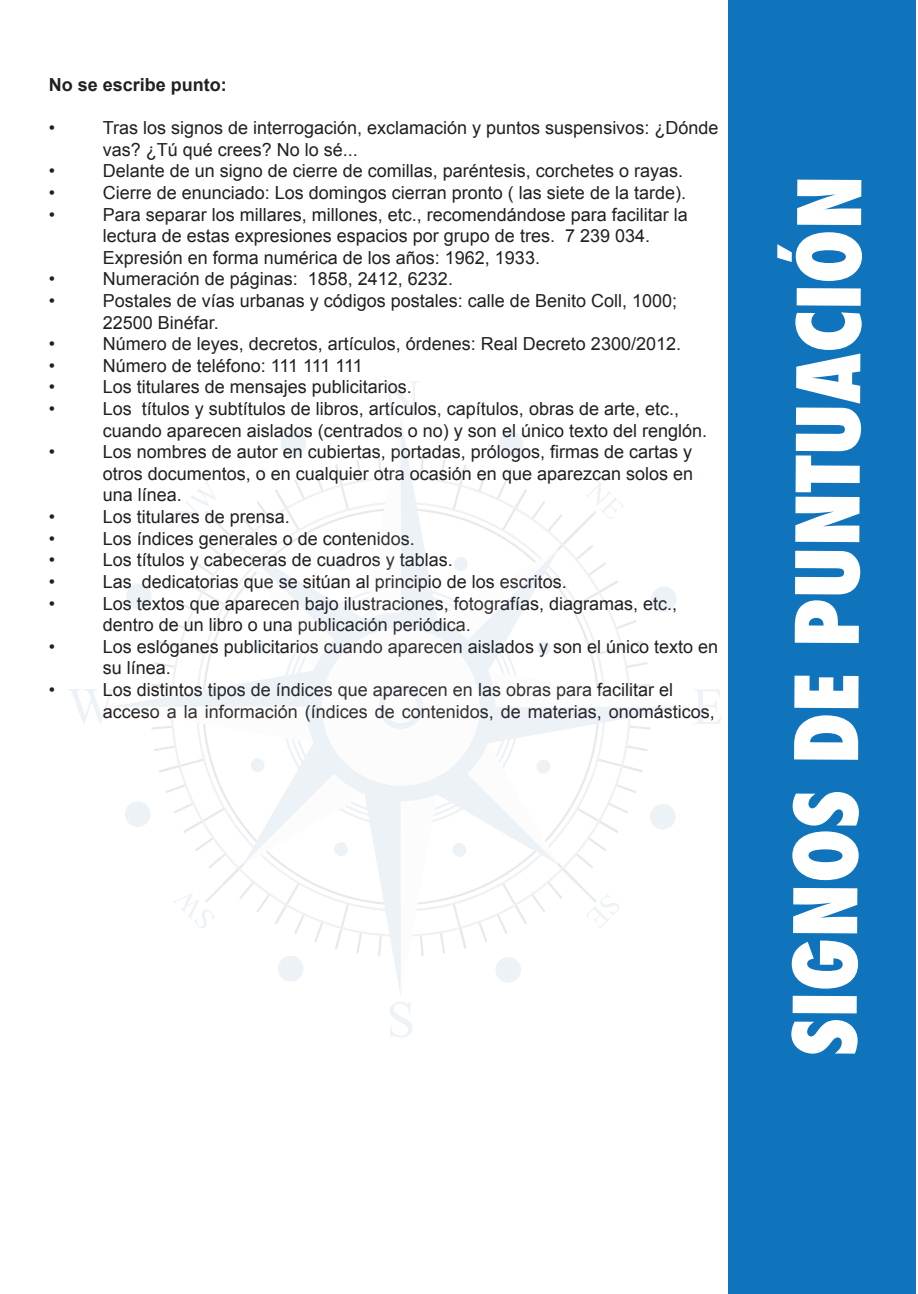
<style>
.page{position:relative;width:918px;height:1294px;background:#fff}
.page>*{position:absolute;margin:0;border:0;box-sizing:border-box;transform-origin:0 0}
.t1{font:800 condensed 84.9px "Futura";letter-spacing:-.01em;color:#fff}
.t2{font:18px/21.6px "Arial";color:#231f20}
.t3{font:700 18px "Arial";color:#231f20}
</style>
<div class="page">
<div style="left:728px;top:0;width:188px;height:1294px;background:#1074bc"></div>
<svg style="left:68px;top:381px;width:654px;height:656px"></svg>
<p class="t3" style="left:49px;top:73px;width:180px">No se escribe punto:</p>
<p class="t2" style="left:49px;top:117px;width:8px">•</p>
<p class="t2" style="left:103px;top:117px;width:617px">Tras los signos de interrogación, exclamación y puntos suspensivos: ¿Dónde vas? ¿Tú qué crees? No lo sé...</p>
<p class="t2" style="left:49px;top:160px;width:8px">•</p>
<p class="t2" style="left:103px;top:160px;width:582px">Delante de un signo de cierre de comillas, paréntesis, corchetes o rayas.</p>
<p class="t2" style="left:49px;top:182px;width:8px">•</p>
<p class="t2" style="left:103px;top:182px;width:585px">Cierre de enunciado: Los domingos cierran pronto ( las siete de la tarde).</p>
<p class="t2" style="left:49px;top:204px;width:8px">•</p>
<p class="t2" style="left:103px;top:204px;width:587px">Para separar los millares, millones, etc., recomendándose para facilitar la lectura de estas expresiones espacios por grupo de tres. 7 239 034.<br>Expresión en forma numérica de los años: 1962, 1933.</p>
<p class="t2" style="left:49px;top:268px;width:8px">•</p>
<p class="t2" style="left:103px;top:268px;width:352px">Numeración de páginas: 1858, 2412, 6232.</p>
<p class="t2" style="left:49px;top:290px;width:8px">•</p>
<p class="t2" style="left:103px;top:290px;width:576px">Postales de vías urbanas y códigos postales: calle de Benito Coll, 1000;<br>22500 Binéfar.</p>
<p class="t2" style="left:49px;top:333px;width:8px">•</p>
<p class="t2" style="left:103px;top:333px;width:580px">Número de leyes, decretos, artículos, órdenes: Real Decreto 2300/2012.</p>
<p class="t2" style="left:49px;top:355px;width:8px">•</p>
<p class="t2" style="left:103px;top:355px;width:262px">Número de teléfono: 111 111 111</p>
<p class="t2" style="left:49px;top:376px;width:8px">•</p>
<p class="t2" style="left:103px;top:376px;width:311px">Los titulares de mensajes publicitarios.</p>
<p class="t2" style="left:49px;top:398px;width:8px">•</p>
<p class="t2" style="left:103px;top:398px;width:606px">Los títulos y subtítulos de libros, artículos, capítulos, obras de arte, etc., cuando aparecen aislados (centrados o no) y son el único texto del renglón.</p>
<p class="t2" style="left:49px;top:441px;width:8px">•</p>
<p class="t2" style="left:103px;top:441px;width:592px;text-align:justify">Los nombres de autor en cubiertas, portadas, prólogos, firmas de cartas y otros documentos, o en cualquier otra ocasión en que aparezcan solos en una línea.</p>
<p class="t2" style="left:49px;top:506px;width:8px">•</p>
<p class="t2" style="left:103px;top:506px;width:189px">Los titulares de prensa.</p>
<p class="t2" style="left:49px;top:528px;width:8px">•</p>
<p class="t2" style="left:103px;top:528px;width:314px">Los índices generales o de contenidos.</p>
<p class="t2" style="left:49px;top:549px;width:8px">•</p>
<p class="t2" style="left:103px;top:549px;width:352px">Los títulos y cabeceras de cuadros y tablas.</p>
<p class="t2" style="left:49px;top:571px;width:8px">•</p>
<p class="t2" style="left:103px;top:571px;width:466px">Las dedicatorias que se sitúan al principio de los escritos.</p>
<p class="t2" style="left:49px;top:592px;width:8px">•</p>
<p class="t2" style="left:103px;top:592px;width:576px">Los textos que aparecen bajo ilustraciones, fotografías, diagramas, etc., dentro de un libro o una publicación periódica.</p>
<p class="t2" style="left:49px;top:636px;width:8px">•</p>
<p class="t2" style="left:103px;top:636px;width:617px">Los eslóganes publicitarios cuando aparecen aislados y son el único texto en su línea.</p>
<p class="t2" style="left:49px;top:679px;width:8px">•</p>
<p class="t2" style="left:103px;top:679px;width:613px">Los distintos tipos de índices que aparecen en las obras para facilitar el acceso a la información (índices de contenidos, de materias, onomásticos,</p>
<h1 class="t1" style="left:770px;top:1056px;width:883px;rotate:-90deg">SIGNOS DE PUNTUACIÓN</h1>
</div>
